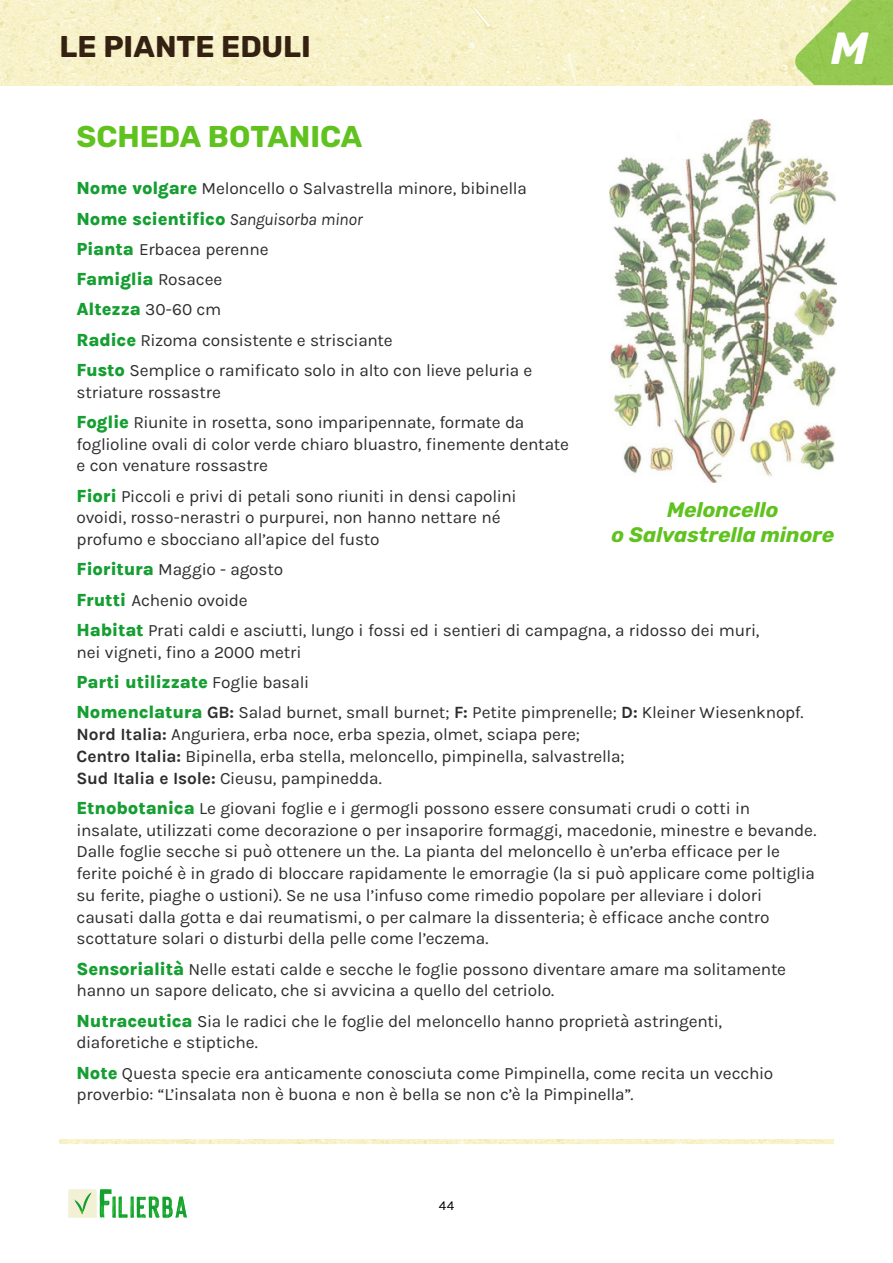
<style>
.page{position:relative;width:893px;height:1263px;background:#fff}
.page>*{position:absolute;margin:0;border:0;box-sizing:border-box;transform-origin:0 0}
.testo{font:italic 700 45px "Rubik";color:#fff}
.testo-2{font:700 30px "Rubik";letter-spacing:-.005em;color:#60c21e}
.t1{font:700 30px "Rubik";color:#342111}
.testo-3{font:italic 700 21px/25.2px "Rubik";color:#60c21e;text-align:center}
.testo-4{font:800 18px "Karla";letter-spacing:-.01em;color:#159e31}
.testo-5{font:17.25px/21.8px "Karla";letter-spacing:-.01em;color:#2d2d2d}
.testo-6{font:italic 17.25px "Karla";letter-spacing:-.015em;color:#2d2d2d}
.t2{font:13.5px "Karla";color:#000}
.s1{font-weight:800;font-size:18px;color:#159e31}
.s2{font-weight:800;font-style:normal;font-size:18px;color:#159e31}
.s3{font-weight:400;font-size:17.25px;color:#2d2d2d}
.s4{font-weight:700}
</style>
<div class="page">
<img style="left:0;top:0;width:794px;height:85px">
<img style="left:60px;top:1140px;width:773px;height:4px">
<svg style="left:68px;top:1189px;width:119px;height:29px"></svg>
<svg style="left:794px;top:0;width:99px;height:85px;background:#aad16c"></svg>
<img style="left:609px;top:119px;width:227px;height:364px">
<h2 class="t1" style="left:60px;top:29px;width:253px">LE PIANTE EDULI</h2>
<p class="testo" style="left:831px;top:22px;width:39px">M</p>
<p class="testo-2" style="left:77px;top:119px;width:287px">SCHEDA BOTANICA</p>
<p class="testo-5" style="left:77px;top:177px;width:452px"><span class="s1">Nome volgare</span> Meloncello o Salvastrella minore, bibinella</p>
<p class="testo-6" style="left:77px;top:208px;width:288px"><span class="s2">Nome scientifico</span> Sanguisorba minor</p>
<p class="testo-5" style="left:77px;top:238px;width:193px"><span class="s1">Pianta</span> Erbacea perenne</p>
<p class="testo-4" style="left:77px;top:268px;width:147px">Famiglia <span class="s3">Rosacee</span></p>
<p class="testo-4" style="left:77px;top:298px;width:146px">Altezza <span class="s3">30-60 cm</span></p>
<p class="testo-5" style="left:77px;top:328px;width:318px"><span class="s1">Radice</span> Rizoma consistente e strisciante</p>
<p class="testo-5" style="left:77px;top:359px;width:457px"><span class="s1">Fusto</span> Semplice o ramificato solo in alto con lieve peluria e striature rossastre</p>
<p class="testo-5" style="left:77px;top:411px;width:494px"><span class="s1">Foglie</span> Riunite in rosetta, sono imparipennate, formate da foglioline ovali di color verde chiaro bluastro, finemente dentate e con venature rossastre</p>
<p class="testo-5" style="left:77px;top:484px;width:441px"><span class="s1">Fiori</span> Piccoli e privi di petali sono riuniti in densi capolini ovoidi, rosso-nerastri o purpurei, non hanno nettare né profumo e sbocciano all’apice del fusto</p>
<p class="testo-5" style="left:77px;top:558px;width:208px"><span class="s1">Fioritura</span> Maggio - agosto</p>
<p class="testo-5" style="left:77px;top:588px;width:173px"><span class="s1">Frutti</span> Achenio ovoide</p>
<p class="testo-5" style="left:77px;top:619px;width:684px"><span class="s1">Habitat</span> Prati caldi e asciutti, lungo i fossi ed i sentieri di campagna, a ridosso dei muri, nei vigneti, fino a 2000 metri</p>
<p class="testo-4" style="left:77px;top:670px;width:234px">Parti utilizzate <span class="s3">Foglie basali</span></p>
<p class="testo-5" style="left:77px;top:701px;width:729px"><span class="s1">Nomenclatura</span> <span class="s4">GB:</span> Salad burnet, small burnet; <span class="s4">F:</span> Petite pimprenelle; <span class="s4">D:</span> Kleiner Wiesenknopf.<br><span class="s4">Nord Italia:</span> Anguriera, erba noce, erba spezia, olmet, sciapa pere;<br><span class="s4">Centro Italia:</span> Bipinella, erba stella, meloncello, pimpinella, salvastrella;<br><span class="s4">Sud Italia e Isole:</span> Cieusu, pampinedda.</p>
<p class="testo-5" style="left:77px;top:797px;width:741px"><span class="s1">Etnobotanica</span> Le giovani foglie e i germogli possono essere consumati crudi o cotti in insalate, utilizzati come decorazione o per insaporire formaggi, macedonie, minestre e bevande.<br>Dalle foglie secche si può ottenere un the. La pianta del meloncello è un’erba efficace per le ferite poiché è in grado di bloccare rapidamente le emorragie (la si può applicare come poltiglia su ferite, piaghe o ustioni). Se ne usa l’infuso come rimedio popolare per alleviare i dolori causati dalla gotta e dai reumatismi, o per calmare la dissenteria; è efficace anche contro scottature solari o disturbi della pelle come l’eczema.</p>
<p class="testo-5" style="left:77px;top:957px;width:711px"><span class="s1">Sensorialità</span> Nelle estati calde e secche le foglie possono diventare amare ma solitamente hanno un sapore delicato, che si avvicina a quello del cetriolo.</p>
<p class="testo-5" style="left:77px;top:1009px;width:647px"><span class="s1">Nutraceutica</span> Sia le radici che le foglie del meloncello hanno proprietà astringenti, diaforetiche e stiptiche.</p>
<p class="testo-5" style="left:77px;top:1061px;width:698px"><span class="s1">Note</span> Questa specie era anticamente conosciuta come Pimpinella, come recita un vecchio proverbio: “L’insalata non è buona e non è bella se non c’è la Pimpinella”.</p>
<p class="testo-3" style="left:612px;top:498px;width:224px">Meloncello<br>o Salvastrella minore</p>
<p class="t2" style="left:439px;top:1196px;width:17px">44</p>
</div>
